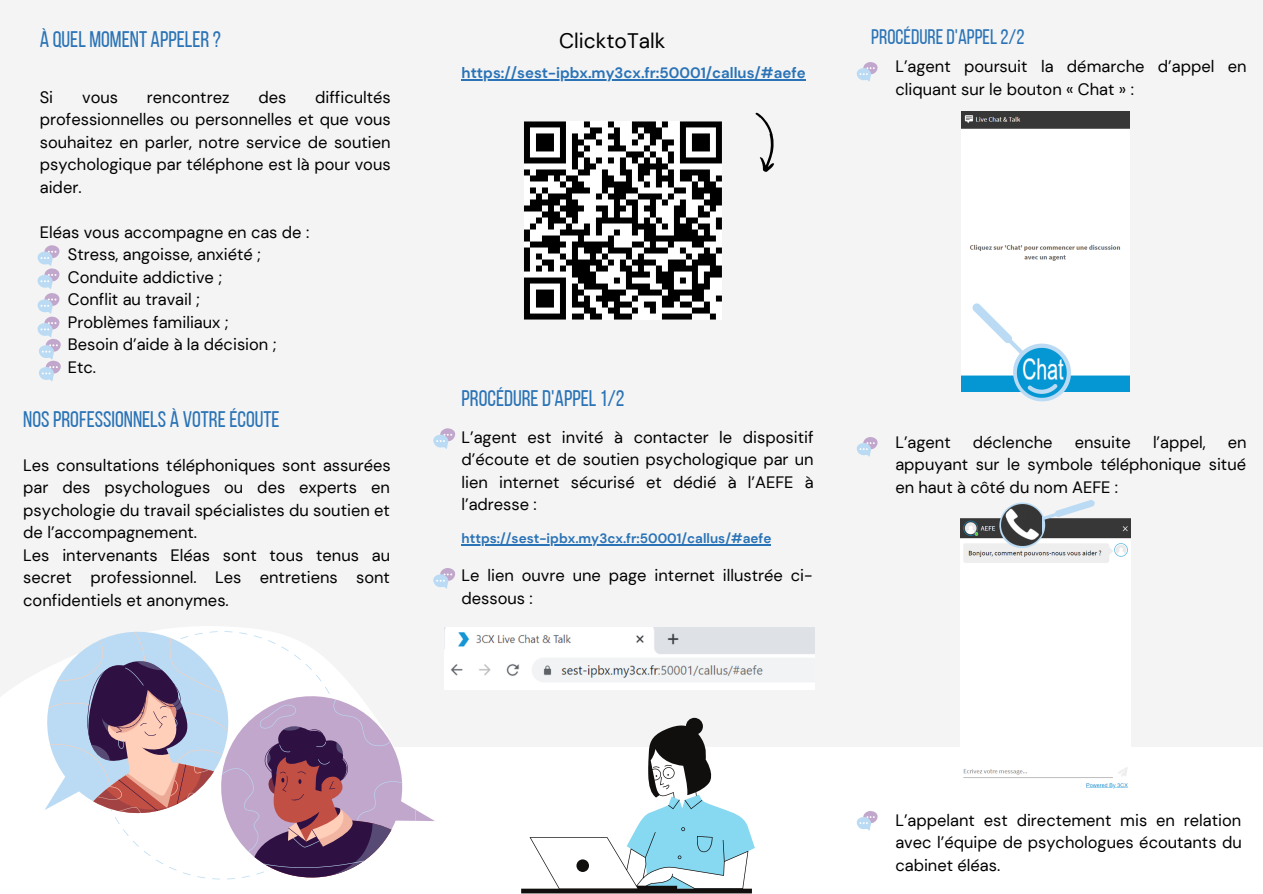
<style>
.page{position:relative;width:1263px;height:894px;background:#fff}
.page>*{position:absolute;margin:0;border:0;box-sizing:border-box;transform-origin:0 0}
.t1{font:22.5px "Bebas Neue";color:#2a73b6}
.t2{font:21px "Bebas Neue";color:#2a73b6}
.t3{font:21px "DM Sans";color:#000}
.t4{font:16.5px/22.5px "DM Sans";color:#000;text-align:justify}
.t5{font:700 15px "DM Sans";color:#2a73b6}
.t6{font:700 13.5px "DM Sans";color:#2a73b6}
</style>
<div class="page">
<div style="left:0;top:0;width:1263px;height:893px;background:#f4f4f4"></div>
<div style="left:0;top:746px;width:1263px;height:147px;background:#fff"></div>
<svg style="left:37px;top:245px;width:24px;height:136px"></svg>
<svg style="left:524px;top:121px;width:198px;height:198px"></svg>
<svg style="left:755px;top:112px;width:19px;height:60px"></svg>
<svg style="left:0;top:629px;width:264px;height:117px;fill:#fff"></svg>
<svg style="left:26px;top:627px;width:224px;height:183px"></svg>
<svg style="left:68px;top:643px;width:355px;height:237px"></svg>
<svg style="left:433px;top:428px;width:23px;height:21px"></svg>
<svg style="left:433px;top:568px;width:22px;height:20px"></svg>
<svg style="left:856px;top:62px;width:22px;height:20px"></svg>
<svg style="left:856px;top:437px;width:22px;height:19px"></svg>
<svg style="left:856px;top:811px;width:22px;height:19px"></svg>
<img style="left:444px;top:627px;width:370px;height:62px">
<img style="left:962px;top:111px;width:167px;height:280px">
<svg style="left:972px;top:303px;width:99px;height:98px"></svg>
<svg style="left:521px;top:717px;width:234px;height:176px"></svg>
<img style="left:960px;top:518px;width:170px;height:271px">
<svg style="left:991px;top:500px;width:105px;height:70px"></svg>
<img style="left:1001px;top:504px;width:41px;height:41px">
<hr style="left:461px;top:544px;width:310px;height:1px;background:#2a73b6">
<hr style="left:462px;top:79px;width:344px;height:1px;background:#2a73b6">
<p class="t1" style="left:40px;top:30px;width:183px">À QUEL MOMENT APPELER?</p>
<p class="t4" style="left:40px;top:86px;width:353px;text-indent:275px">difficultés professionnelles ou personnelles et que vous souhaitez en parler, notre service de soutien psychologique par téléphone est là pour vous aider.</p>
<p class="t4" style="left:40px;top:221px;width:271px">Eléas vous accompagne en cas de :</p>
<p class="t4" style="left:40px;top:86px;width:15px">Si</p>
<p class="t4" style="left:82px;top:86px;width:38px">vous</p>
<p class="t4" style="left:147px;top:86px;width:84px">rencontrez</p>
<p class="t4" style="left:258px;top:86px;width:29px">des</p>
<p class="t4" style="left:68px;top:243px;width:195px">Stress, angoisse, anxiété ;</p>
<p class="t4" style="left:68px;top:266px;width:156px">Conduite addictive ;</p>
<p class="t4" style="left:68px;top:288px;width:134px">Conflit au travail ;</p>
<p class="t4" style="left:68px;top:311px;width:162px">Problèmes familiaux ;</p>
<p class="t4" style="left:68px;top:333px;width:210px">Besoin d’aide à la décision ;</p>
<p class="t4" style="left:68px;top:356px;width:30px">Etc.</p>
<p class="t1" style="left:23px;top:409px;width:258px">NOSPROFESSIONNELS À VOTREÉCOUTE</p>
<p class="t4" style="left:23px;top:453px;width:369px">Les consultations téléphoniques sont assurées par des psychologues ou des experts en psychologie du travail spécialistes du soutien et de l’accompagnement.</p>
<p class="t4" style="left:23px;top:543px;width:368px">Les intervenants Eléas sont tous tenus au secret professionnel. Les entretiens sont confidentiels et anonymes.</p>
<p class="t3" style="left:559px;top:27px;width:108px">ClicktoTalk</p>
<p class="t5" style="left:462px;top:63px;width:346px">https://sest-ipbx.my3cx.fr:50001/callus/#aefe</p>
<p class="t2" style="left:871px;top:29px;width:155px">PROCÉDURED'APPEL2/2</p>
<p class="t4" style="left:895px;top:56px;width:353px">L’agent poursuit la démarche d’appel en cliquant sur le bouton « Chat » :</p>
<p class="t1" style="left:461px;top:389px;width:165px">PROCÉDURED'APPEL 1/2</p>
<p class="t4" style="left:461px;top:426px;width:354px">L’agent est invité à contacter le dispositif d’écoute et de soutien psychologique par un lien internet sécurisé et dédié à l’AEFE à l’adresse :</p>
<p class="t6" style="left:461px;top:529px;width:311px">https://sest-ipbx.my3cx.fr:50001/callus/#aefe</p>
<p class="t4" style="left:461px;top:564px;width:353px">Le lien ouvre une page internet illustrée ci&shy;dessous :</p>
<p class="t4" style="left:895px;top:430px;width:57px">L’agent</p>
<p class="t4" style="left:973px;top:430px;width:81px">déclenche</p>
<p class="t4" style="left:1075px;top:430px;width:58px">ensuite</p>
<p class="t4" style="left:1153px;top:430px;width:54px">l’appel,</p>
<p class="t4" style="left:895px;top:430px;width:353px;text-indent:332px">en appuyant sur le symbole téléphonique situé en haut à côté du nom AEFE :</p>
<p class="t4" style="left:895px;top:808px;width:348px">L’appelant est directement mis en relation avec l’équipe de psychologues écoutants du cabinet éléas.</p>
</div>
